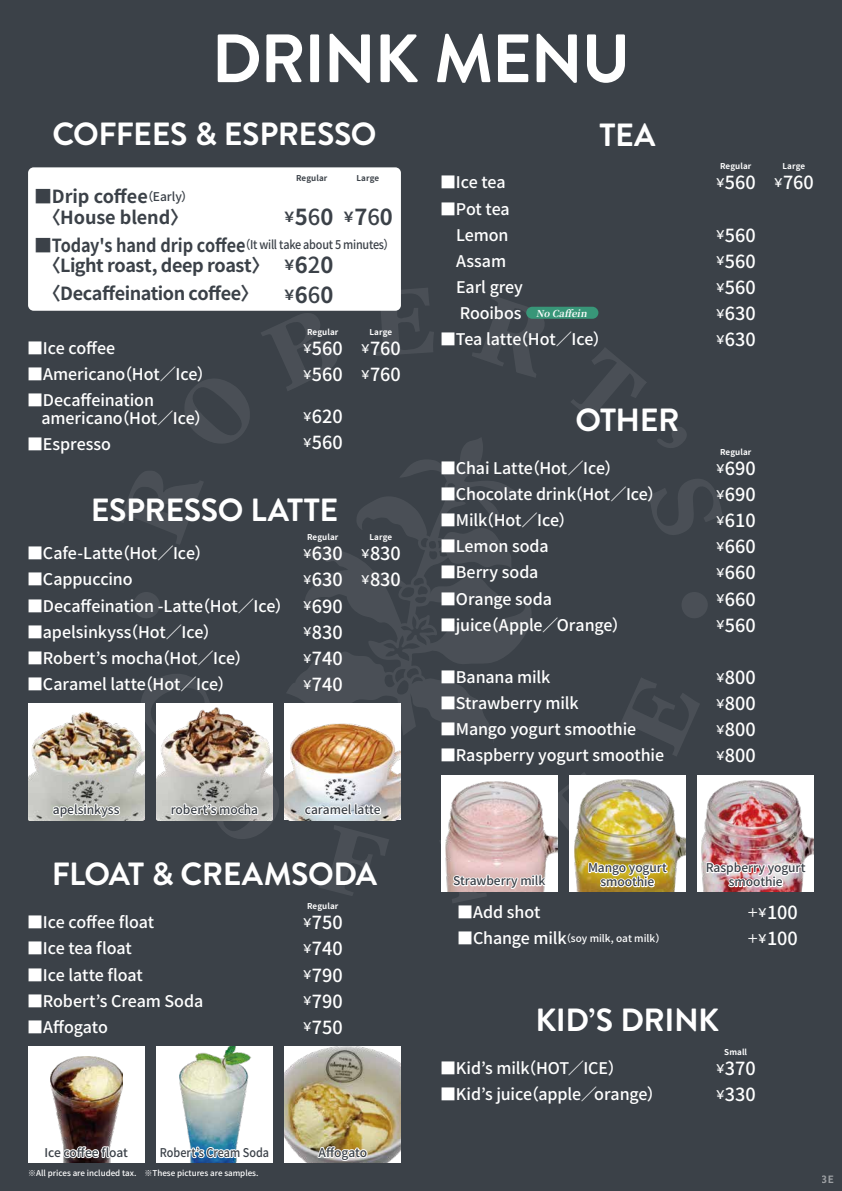
<style>
.page{position:relative;width:842px;height:1191px;background:#3b4148}
.page>*{position:absolute;margin:0;border:0;box-sizing:border-box;transform-origin:0 0}
.t1{font:700 68.2px "Brandon Grotesque";letter-spacing:-.025em;color:#fff}
.t2{font:700 32.1px "Brandon Grotesque";letter-spacing:-.015em;color:#fff}
.t3{font:22px/48.1px "Gen Shin Gothic P Bold";color:#3b4148}
.t4{font:18px/26.1px "Gen Shin Gothic P Medium";color:#fff}
.t5{font:18px/28.1px "Gen Shin Gothic P Bold";letter-spacing:-.025em;color:#3b4148}
.t6{font:18px/20px "Gen Shin Gothic P Bold";letter-spacing:-.005em;color:#3b4148;text-align:center}
.t7{font:16px/26.1px "Gen Shin Gothic P Medium";letter-spacing:-.005em;color:#fff}
.t8{font:12px/14px "Gen Shin Gothic P Medium";letter-spacing:-.005em;color:#3b4148;text-align:center}
.t9{font:12px "Gen Shin Gothic P Medium";letter-spacing:-.005em;color:#3b4148;scale:.9 1}
.t10{font:10px "Gen Shin Gothic P Medium";color:#fff}
.t11{font:10px "Gen Shin Gothic P Bold";color:#fff}
.t12{font:italic 9.5px "Gen Yo Min JP Bold TTF";color:#fff}
.t13{font:700 8px "Gen Shin Gothic";letter-spacing:.015em;color:#fff}
.t14{font:8px "Gen Shin Gothic P Medium";color:#fff}
.t15{font:700 8px "Gen Shin Gothic";letter-spacing:.015em;color:#3b4148}
.s1{font-size:14px}
.s2{font-family:"Gen Shin Gothic P Medium"}
.s3{font-family:"Gen Shin Gothic P Medium";font-size:12px}
.s4{font-family:"Gen Shin Gothic P Bold";font-size:18px}
.s5{font-size:12px}
.s6{font-size:16px}
</style>
<div class="page">
<svg style="left:119px;top:288px;width:603px;height:608px"></svg>
<div style="left:156px;top:1046px;width:117px;height:117px;background:#fff"></div>
<img style="left:180px;top:1046px;width:71px;height:81px">
<img style="left:285px;top:1046px;width:116px;height:117px">
<div style="left:28px;top:1046px;width:116px;height:117px;background:#fff"></div>
<img style="left:51px;top:1056px;width:71px;height:107px">
<div style="left:156px;top:704px;width:117px;height:116px;background:#fff"></div>
<img style="left:156px;top:708px;width:117px;height:112px">
<div style="left:285px;top:704px;width:116px;height:116px;background:#fff"></div>
<img style="left:285px;top:723px;width:116px;height:97px">
<div style="left:28px;top:704px;width:116px;height:116px;background:#fff"></div>
<img style="left:28px;top:712px;width:116px;height:108px">
<div style="left:569px;top:775px;width:117px;height:116px;background:#fff"></div>
<img style="left:574px;top:779px;width:112px;height:112px">
<div style="left:698px;top:775px;width:116px;height:116px;background:#fff"></div>
<img style="left:701px;top:780px;width:113px;height:111px">
<div style="left:441px;top:775px;width:116px;height:116px;background:#fff"></div>
<img style="left:446px;top:781px;width:111px;height:110px">
<svg style="left:187px;top:1127px;width:53px;height:36px"></svg>
<svg style="left:316px;top:1132px;width:53px;height:30px;background:#c4b790"></svg>
<svg style="left:51px;top:1132px;width:71px;height:27px"></svg>
<img style="left:587px;top:836px;width:82px;height:60px">
<img style="left:705px;top:836px;width:103px;height:60px">
<svg style="left:451px;top:860px;width:98px;height:43px"></svg>
<svg style="left:170px;top:789px;width:89px;height:60px"></svg>
<svg style="left:303px;top:789px;width:80px;height:60px"></svg>
<svg style="left:51px;top:789px;width:71px;height:51px"></svg>
<div style="left:526px;top:307px;width:72px;height:12px;background:#389678;border-radius:6px"></div>
<div style="left:28px;top:167px;width:373px;height:144px;background:#fff;border-radius:6px"></div>
<h1 class="t1" style="left:211px;top:11px;width:420px">DRINK MENU</h1>
<h2 class="t2" style="left:52px;top:112px;width:326px">COFFEES &amp; ESPRESSO</h2>
<p class="t15" style="left:296px;top:172px;width:33px">Regular</p>
<p class="t15" style="left:356px;top:172px;width:24px">Large</p>
<h3 class="t3" style="left:284px;top:192px;width:111px"><span class="s1">￥</span>5<span class="s2">6</span>0 <span class="s1">￥</span>7<span class="s2">6</span>0<span class="s1">￥</span>6<span class="s2">2</span>0</h3>
<h3 class="t3" style="left:284px;top:270px;width:51px"><span class="s1">￥</span>6<span class="s2">6</span>0</h3>
<p class="t6" style="left:34px;top:186px;width:155px">■Drip coffee<span class="s3">（Early）</span>〈House blend〉</p>
<p class="t9" style="left:34px;top:236px;width:396px"><span class="s4">■Today's hand drip coffee</span>（It will take about 5 minutes）</p>
<p class="t5" style="left:52px;top:250px;width:210px">〈Light roast, deep roast〉〈Decaffeination coffee〉</p>
<p class="t7" style="left:27px;top:335px;width:90px">■Ice coffee</p>
<p class="t7" style="left:27px;top:361px;width:179px">■Americano（Hot／Ice）</p>
<p class="t7" style="left:41px;top:391px;width:162px;line-height:18px;text-indent:-14px">■Decaffeination americano（Hot／Ice）</p>
<p class="t7" style="left:27px;top:431px;width:85px">■Espresso</p>
<p class="t13" style="left:307px;top:326px;width:33px">Regular</p>
<p class="t13" style="left:369px;top:326px;width:24px">Large</p>
<p class="t4" style="left:303px;top:335px;width:100px"><span class="s5">￥</span>560　<span class="s5">￥</span>760<span class="s5">￥</span>560　<span class="s5">￥</span>760</p>
<p class="t4" style="left:303px;top:403px;width:42px"><span class="s5">￥</span>620<span class="s5">￥</span>560</p>
<h2 class="t2" style="left:91px;top:488px;width:249px">ESPRESSO LATTE</h2>
<p class="t7" style="left:27px;top:540px;width:177px">■Cafe-Latte（Hot／Ice）</p>
<p class="t7" style="left:27px;top:566px;width:107px">■Cappuccino</p>
<p class="t7" style="left:27px;top:592px;width:257px">■Decaffeination -Latte（Hot／Ice）</p>
<p class="t7" style="left:27px;top:618px;width:185px">■apelsinkyss（Hot／Ice）</p>
<p class="t7" style="left:27px;top:644px;width:217px">■Robert’s mocha（Hot／Ice）</p>
<p class="t7" style="left:27px;top:670px;width:200px">■Caramel latte（Hot／Ice）</p>
<p class="t13" style="left:307px;top:531px;width:33px">Regular</p>
<p class="t13" style="left:369px;top:531px;width:24px">Large</p>
<p class="t4" style="left:303px;top:540px;width:100px"><span class="s5">￥</span>630　<span class="s5">￥</span>830<span class="s5">￥</span>630　<span class="s5">￥</span>830<span class="s5">￥</span>690<br><span class="s5">￥</span>830<br><span class="s5">￥</span>740<br><span class="s5">￥</span>740</p>
<p class="t8" style="left:53px;top:802px;width:68px">apelsinkyss</p>
<p class="t8" style="left:171px;top:802px;width:89px">robert’s mocha</p>
<p class="t8" style="left:305px;top:802px;width:77px">caramel latte</p>
<h2 class="t2" style="left:599px;top:113px;width:57px">TEA</h2>
<p class="t7" style="left:440px;top:169px;width:67px">■Ice tea</p>
<p class="t7" style="left:440px;top:195px;width:84px">■Pot tea　Lemon　Assam　Earl grey　 Rooibos</p>
<p class="t7" style="left:440px;top:326px;width:162px">■Tea latte（Hot／Ice）</p>
<p class="t12" style="left:536px;top:308px;width:55px">No Caffein</p>
<h2 class="t2" style="left:575px;top:397px;width:106px">OTHER</h2>
<p class="t7" style="left:440px;top:455px;width:174px">■Chai Latte（Hot／Ice）</p>
<p class="t7" style="left:440px;top:481px;width:217px">■Chocolate drink（Hot／Ice）</p>
<p class="t7" style="left:440px;top:507px;width:128px">■Milk（Hot／Ice）</p>
<p class="t7" style="left:440px;top:533px;width:110px">■Lemon soda</p>
<p class="t7" style="left:440px;top:559px;width:100px">■Berry soda</p>
<p class="t7" style="left:440px;top:585px;width:113px">■Orange soda</p>
<p class="t7" style="left:440px;top:611px;width:181px">■juice（Apple／Orange）</p>
<p class="t7" style="left:440px;top:663px;width:112px">■Banana milk</p>
<p class="t7" style="left:440px;top:689px;width:140px">■Strawberry milk</p>
<p class="t7" style="left:440px;top:715px;width:198px">■Mango yogurt smoothie</p>
<p class="t7" style="left:440px;top:742px;width:226px">■Raspberry yogurt smoothie</p>
<p class="t13" style="left:720px;top:160px;width:33px">Regular</p>
<p class="t13" style="left:782px;top:160px;width:24px">Large</p>
<p class="t4" style="left:716px;top:169px;width:100px"><span class="s5">￥</span>560　<span class="s5">￥</span>760</p>
<p class="t4" style="left:716px;top:222px;width:42px;text-align:justify"><span class="s5">￥</span>560<span class="s5">￥</span>560<span class="s5">￥</span>560<span class="s5">￥</span>630<span class="s5">￥</span>630</p>
<p class="t13" style="left:720px;top:446px;width:33px">Regular</p>
<p class="t4" style="left:716px;top:455px;width:42px;text-align:justify"><span class="s5">￥</span>690<span class="s5">￥</span>690<span class="s5">￥</span>610<span class="s5">￥</span>660<span class="s5">￥</span>660<span class="s5">￥</span>660<span class="s5">￥</span>560</p>
<p class="t4" style="left:716px;top:664px;width:42px;text-align:justify"><span class="s5">￥</span>800<span class="s5">￥</span>800<span class="s5">￥</span>800<span class="s5">￥</span>800</p>
<h2 class="t2" style="left:52px;top:851px;width:327px">FLOAT &amp; CREAMSODA</h2>
<p class="t7" style="left:27px;top:909px;width:129px">■Ice coffee float</p>
<p class="t7" style="left:27px;top:935px;width:106px">■Ice tea float</p>
<p class="t7" style="left:27px;top:961px;width:117px">■Ice latte float</p>
<p class="t7" style="left:27px;top:987px;width:178px">■Robert’s Cream Soda</p>
<p class="t7" style="left:27px;top:1013px;width:82px">■Affogato</p>
<p class="t13" style="left:307px;top:900px;width:33px">Regular</p>
<p class="t4" style="left:303px;top:909px;width:42px;text-align:justify"><span class="s5">￥</span>750<span class="s5">￥</span>740<span class="s5">￥</span>790<span class="s5">￥</span>790<span class="s5">￥</span>750</p>
<p class="t8" style="left:44px;top:1145px;width:85px">Ice coffee float</p>
<p class="t9" style="left:160px;top:1143px;width:123px">Robert’s Cream Soda</p>
<p class="t8" style="left:318px;top:1145px;width:50px">Affogato</p>
<p class="t14" style="left:28px;top:1167px;width:232px">※All prices are included tax.　※These pictures are samples.</p>
<p class="t8" style="left:588px;top:860px;width:80px">Mango yogurt smoothie</p>
<p class="t8" style="left:706px;top:860px;width:101px">Raspberry yogurt</p>
<p class="t8" style="left:453px;top:873px;width:94px">Strawberry milk</p>
<p class="t8" style="left:729px;top:874px;width:55px">smoothie</p>
<p class="t7" style="left:457px;top:899px;width:85px">■Add shot</p>
<p class="t10" style="left:457px;top:931px;width:205px"><span class="s6">■Change milk</span>（soy milk, oat milk）</p>
<p class="t4" style="left:748px;top:899px;width:52px"><span class="s5">＋￥</span>100<span class="s5">＋￥</span>100</p>
<h2 class="t2" style="left:536px;top:997px;width:185px">KID’S DRINK</h2>
<p class="t7" style="left:440px;top:1054px;width:177px">■Kid’s milk（HOT／ICE）</p>
<p class="t7" style="left:440px;top:1080px;width:216px">■Kid’s juice（apple／orange）</p>
<p class="t13" style="left:724px;top:1045px;width:24px">Small</p>
<p class="t4" style="left:716px;top:1054px;width:42px"><span class="s5">￥</span>370<span class="s5">￥</span>330</p>
<p class="t11" style="left:822px;top:1171px;width:14px">3E</p>
</div>
